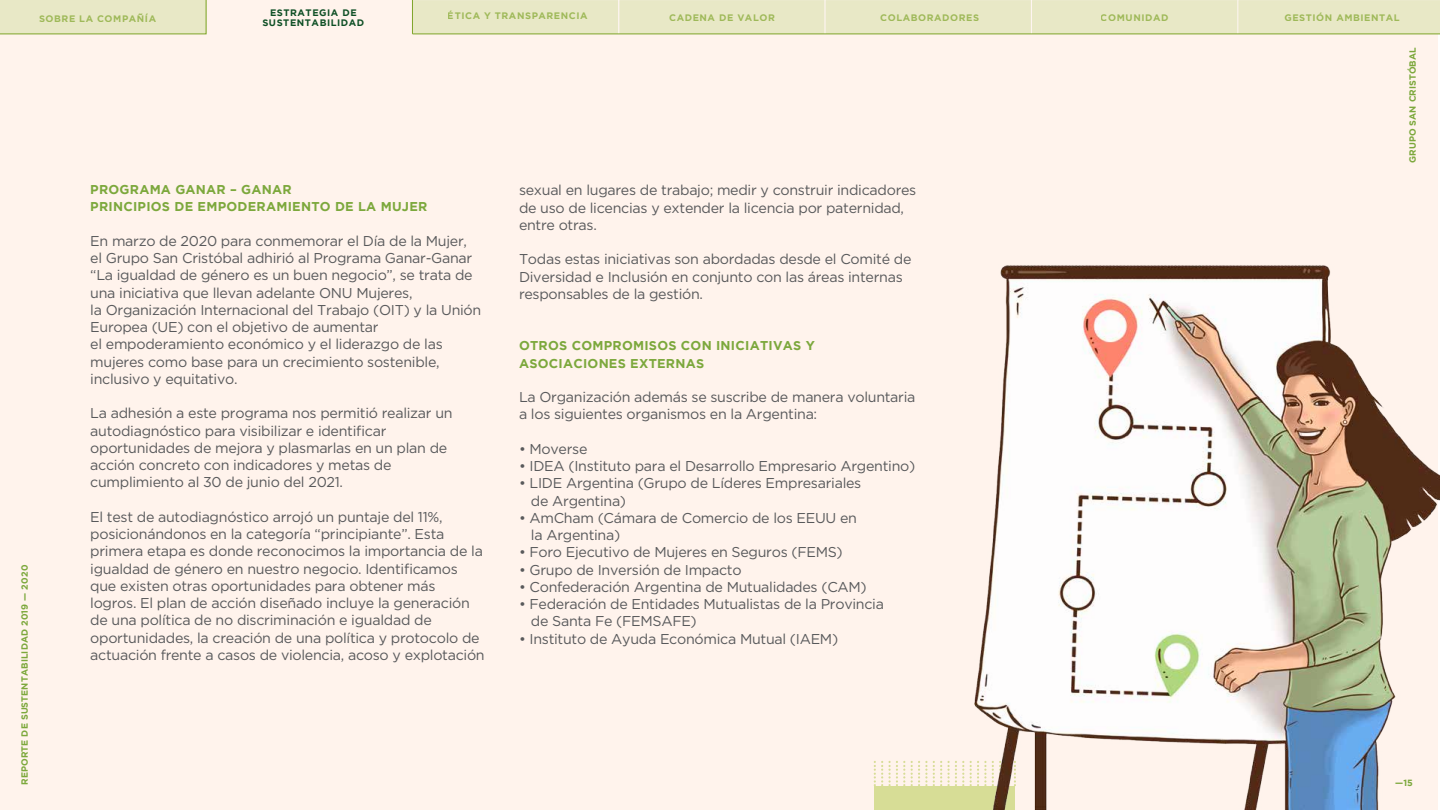
<style>
.page{position:relative;width:1440px;height:810px;background:#fff}
.page>*{position:absolute;margin:0;border:0;box-sizing:border-box;transform-origin:0 0}
.t1{font:14.25px/17.2px "Gotham";letter-spacing:-.02em;color:#58595b}
.t2{font:700 12.75px/17.2px "Gotham";letter-spacing:.02em;color:#7ca83c}
.t3{font:700 9.38px "Gotham";letter-spacing:.06em;color:#7fa52a}
.t4{font:700 9.38px/9.8px "Gotham";letter-spacing:.06em;color:#0e4f25;text-align:center}
.t5{font:700 9px "Gotham";letter-spacing:.015em;color:#7ca83c}
</style>
<div class="page">
<div style="left:0;top:0;width:1437px;height:810px;background:#fff3ec"></div>
<svg style="left:875px;top:761px;width:38px;height:25px"></svg>
<div style="left:874px;top:786px;width:141px;height:23px;background:#d7dd96"></div>
<img style="left:914px;top:258px;width:526px;height:552px">
<svg style="left:0;top:0;width:1440px;height:35px;background:#e9e8c8"></svg>
<p class="t5" style="left:19px;top:785px;width:222px;rotate:-90deg">REPORTE DE SUSTENTABILIDAD 2019 — 2020</p>
<p class="t4" style="left:262px;top:8px;width:103px">ESTRATEGIA DE<br>SUSTENTABILIDAD</p>
<p class="t3" style="left:39px;top:13px;width:119px">SOBRE LA COMPAÑÍA</p>
<p class="t3" style="left:448px;top:11px;width:141px">ÉTICA Y TRANSPARENCIA</p>
<p class="t3" style="left:669px;top:12px;width:107px">CADENA DE VALOR</p>
<p class="t3" style="left:880px;top:12px;width:100px">COLABORADORES</p>
<p class="t3" style="left:1101px;top:12px;width:69px">COMUNIDAD</p>
<p class="t3" style="left:1284px;top:12px;width:117px">GESTIÓN AMBIENTAL</p>
<p class="t2" style="left:90px;top:181px;width:339px">PROGRAMA GANAR – GANAR<br>PRINCIPIOS DE EMPODERAMIENTO DE LA MUJER</p>
<p class="t1" style="left:90px;top:232px;width:393px">En marzo de 2020 para conmemorar el Día de la Mujer, el Grupo San Cristóbal adhirió al Programa Ganar-Ganar “La igualdad de género es un buen negocio”, se trata de una iniciativa que llevan adelante ONU Mujeres,<br>la Organización Internacional del Trabajo (OIT) y la Unión Europea (UE) con el objetivo de aumentar<br>el empoderamiento económico y el liderazgo de las mujeres como base para un crecimiento sostenible, inclusivo y equitativo.</p>
<p class="t1" style="left:90px;top:404px;width:364px">La adhesión a este programa nos permitió realizar un autodiagnóstico para visibilizar e identificar oportunidades de mejora y plasmarlas en un plan de acción concreto con indicadores y metas de cumplimiento al 30 de junio del 2021.</p>
<p class="t1" style="left:90px;top:508px;width:396px">El test de autodiagnóstico arrojó un puntaje del 11%, posicionándonos en la categoría “principiante”. Esta primera etapa es donde reconocimos la importancia de la igualdad de género en nuestro negocio. Identificamos que existen otras oportunidades para obtener más logros. El plan de acción diseñado incluye la generación de una política de no discriminación e igualdad de oportunidades, la creación de una política y protocolo de actuación frente a casos de violencia, acoso y explotación</p>
<p class="t1" style="left:519px;top:181px;width:399px">sexual en lugares de trabajo; medir y construir indicadores de uso de licencias y extender la licencia por paternidad, entre otras.</p>
<p class="t1" style="left:519px;top:250px;width:394px">Todas estas iniciativas son abordadas desde el Comité de<br>Diversidad e Inclusión en conjunto con las áreas internas responsables de la gestión.</p>
<p class="t2" style="left:519px;top:337px;width:297px">OTROS COMPROMISOS CON INICIATIVAS Y<br>ASOCIACIONES EXTERNAS</p>
<p class="t1" style="left:519px;top:388px;width:398px">La Organización además se suscribe de manera voluntaria a los siguientes organismos en la Argentina:</p>
<p class="t1" style="left:519px;top:440px;width:70px">• Moverse</p>
<p class="t1" style="left:519px;top:457px;width:398px">• IDEA (Instituto para el Desarrollo Empresario Argentino)</p>
<p class="t1" style="left:531px;top:474px;width:332px;text-indent:-12px">• LIDE Argentina (Grupo de Líderes Empresariales de Argentina)</p>
<p class="t1" style="left:531px;top:509px;width:328px;text-indent:-12px">• AmCham (Cámara de Comercio de los EEUU en la Argentina)</p>
<p class="t1" style="left:519px;top:544px;width:325px">• Foro Ejecutivo de Mujeres en Seguros (FEMS)</p>
<p class="t1" style="left:519px;top:561px;width:224px">• Grupo de Inversión de Impacto</p>
<p class="t1" style="left:519px;top:578px;width:349px">• Confederación Argentina de Mutualidades (CAM)</p>
<p class="t1" style="left:531px;top:595px;width:355px;text-indent:-12px">• Federación de Entidades Mutualistas de la Provincia de Santa Fe (FEMSAFE)</p>
<p class="t1" style="left:519px;top:630px;width:321px">• Instituto de Ayuda Económica Mutual (IAEM)</p>
<p class="t5" style="left:1407px;top:163px;width:117px;rotate:-90deg">GRUPO SAN CRISTÓBAL</p>
<p class="t5" style="left:1395px;top:778px;width:19px">—15</p>
</div>
